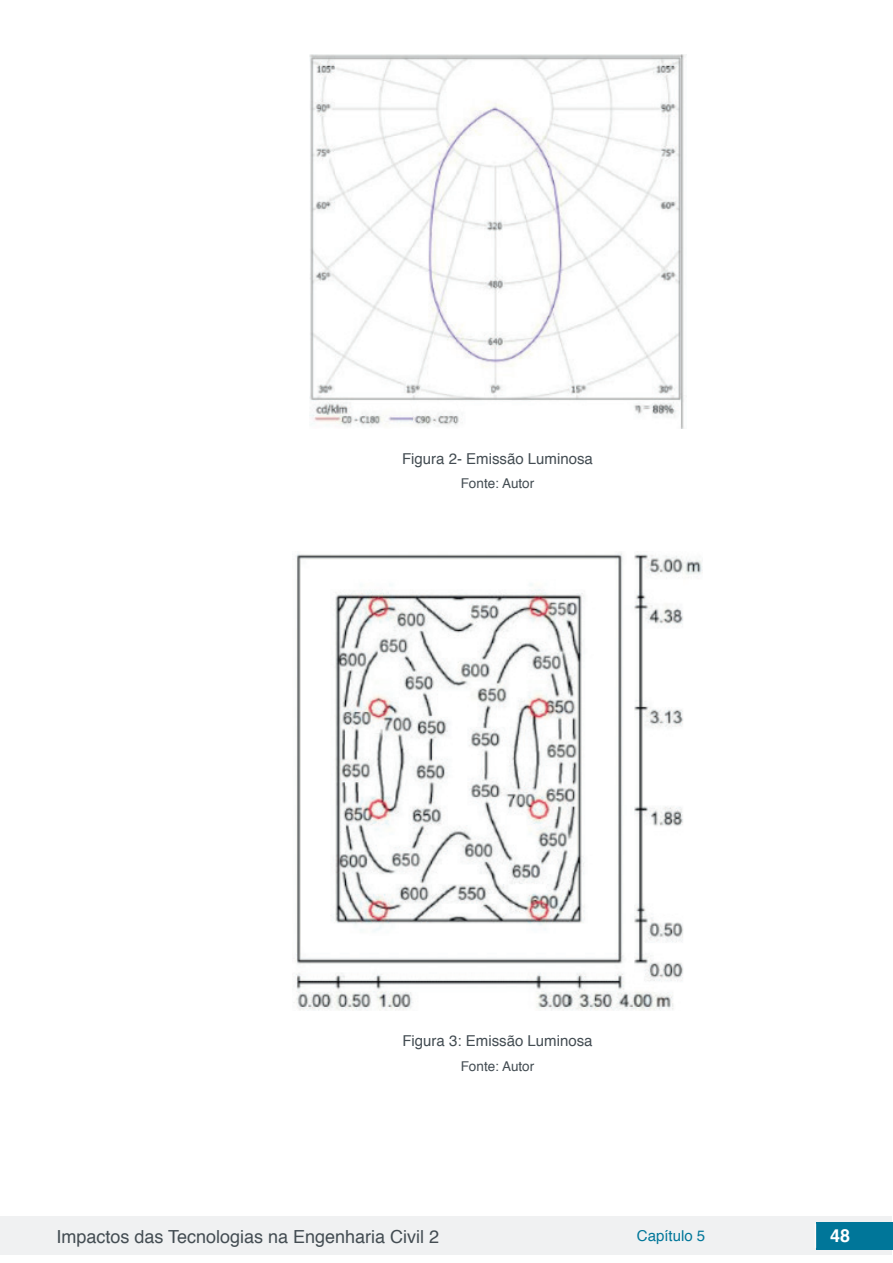
<style>
.page{position:relative;width:893px;height:1263px;background:#fff}
.page>*{position:absolute;margin:0;border:0;box-sizing:border-box;transform-origin:0 0}
.t1{font:18px "Helvetica";color:#434c52}
.t2{font:700 18px "Helvetica";color:#fff}
.t3{font:15px "Helvetica";color:#434c52}
.t4{font:15px "Helvetica";color:#007699}
.t5{font:13.5px "Helvetica";color:#434c52}
</style>
<div class="page">
<div style="left:1px;top:1216px;width:891px;height:38px;background:#f0f1f2"></div>
<div style="left:816px;top:1222px;width:77px;height:27px;background:#007699"></div>
<svg style="left:815px;top:1224px;width:1px;height:24px"></svg>
<img style="left:309px;top:54px;width:377px;height:375px">
<img style="left:294px;top:553px;width:408px;height:458px">
<p class="t3" style="left:402px;top:447px;width:192px">Figura 2- Emissão Luminosa</p>
<p class="t5" style="left:461px;top:473px;width:75px">Fonte: Autor</p>
<p class="t3" style="left:402px;top:1029px;width:192px">Figura 3: Emissão Luminosa</p>
<p class="t5" style="left:461px;top:1055px;width:75px">Fonte: Autor</p>
<p class="t1" style="left:56px;top:1223px;width:384px">Impactos das Tecnologias na Engenharia Civil 2</p>
<p class="t4" style="left:637px;top:1224px;width:70px">Capítulo 5</p>
<p class="t2" style="left:830px;top:1221px;width:22px">48</p>
</div>
